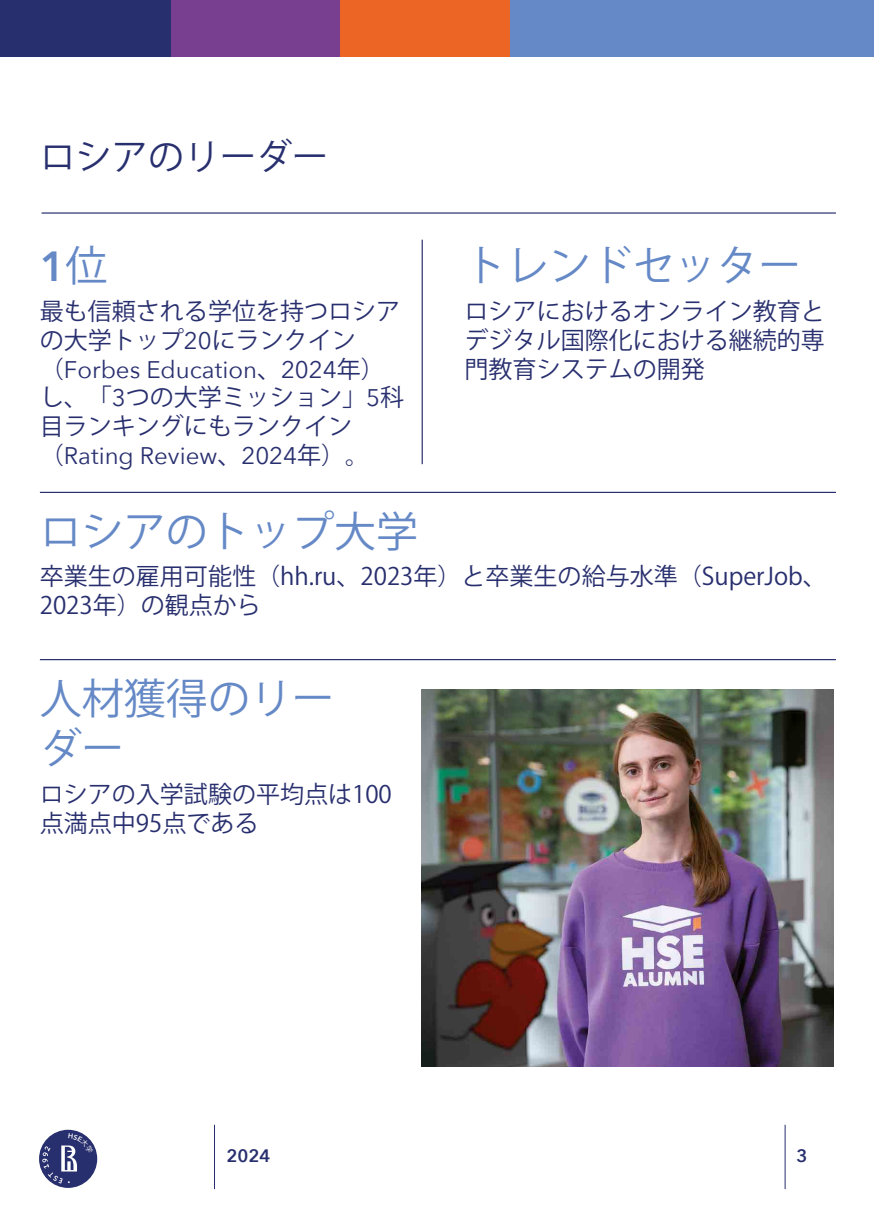
<style>
.page{position:relative;width:874px;height:1225px;background:#fff}
.page>*{position:absolute;margin:0;border:0;box-sizing:border-box;transform-origin:0 0}
.t1{font:42px/50.4px "Koz Go Pr 6 N";color:#6589c6}
.t2{font:600 42px "Avenir Next";color:#6589c6}
.t3{font:36px "Koz Go Pr 6 N";color:#282f6e}
.t4{font:24px/28.8px "Koz Go Pr 6 N";color:#282f6e}
.t5{font:24px "Avenir Next";color:#282f6e}
.t6{font:600 18px "Avenir Next";color:#282f6e}
.s1{font-family:"Koz Go Pr 6 N";font-weight:400}
.s2{font-family:"Avenir Next"}
.s3{font-family:"Koz Go Pr 6 N"}
</style>
<div class="page">
<hr style="left:784px;top:1124px;width:1px;height:65px;background:#282f6e">
<hr style="left:214px;top:1124px;width:1px;height:65px;background:#282f6e">
<hr style="left:40px;top:492px;width:795px;height:1px;background:#282f6e">
<hr style="left:40px;top:659px;width:795px;height:1px;background:#282f6e">
<img style="left:421px;top:689px;width:412px;height:377px">
<hr style="left:42px;top:212px;width:793px;height:2px;background:#282f6e">
<hr style="left:421px;top:240px;width:1px;height:224px;background:#282f6e">
<div style="left:339px;top:0;width:171px;height:57px;background:#ec6524"></div>
<div style="left:169px;top:0;width:170px;height:57px;background:#783e90"></div>
<div style="left:0;top:0;width:170px;height:57px;background:#282f6e"></div>
<div style="left:510px;top:0;width:363px;height:57px;background:#6589c6"></div>
<svg style="left:39px;top:1129px;width:58px;height:58px"></svg>
<svg style="left:42px;top:1133px;width:52px;height:50px;background:#53588b"></svg>
<h2 class="t3" style="left:40px;top:137px;width:290px">ロシアのリーダー</h2>
<h1 class="t2" style="left:40px;top:230px;width:69px">1<span class="s1">位</span></h1>
<p class="t4" style="left:40px;top:297px;width:362px">最も信頼される学位を持つロシアの大学トップ<span class="s2">20</span>にランクイン</p>
<p class="t5" style="left:40px;top:349px;width:346px"><span class="s3">（</span>Forbes Education<span class="s3">、</span>2024<span class="s3">年）</span></p>
<p class="t4" style="left:40px;top:384px;width:365px">し、「<span class="s2">3</span>つの大学ミッション」<span class="s2">5</span>科目ランキングにもランクイン</p>
<p class="t5" style="left:40px;top:435px;width:331px"><span class="s3">（</span>Rating Review<span class="s3">、</span>2024<span class="s3">年）。</span></p>
<h1 class="t1" style="left:40px;top:507px;width:379px">ロシアのトップ大学</h1>
<p class="t4" style="left:40px;top:562px;width:788px">卒業生の雇用可能性（hh.ru、2023年）と卒業生の給与水準（SuperJob、<br>2023年）の観点から</p>
<h1 class="t1" style="left:464px;top:241px;width:337px">トレンドセッター</h1>
<p class="t4" style="left:464px;top:297px;width:361px;text-align:justify">ロシアにおけるオンライン教育とデジタル国際化における継続的専門教育システムの開発</p>
<h1 class="t1" style="left:40px;top:674px;width:296px">人材獲得のリーダー</h1>
<p class="t4" style="left:40px;top:780px;width:353px">ロシアの入学試験の平均点は100点満点中95点である</p>
<p class="t6" style="left:226px;top:1140px;width:45px">2024</p>
<p class="t6" style="left:796px;top:1140px;width:12px">3</p>
</div>
